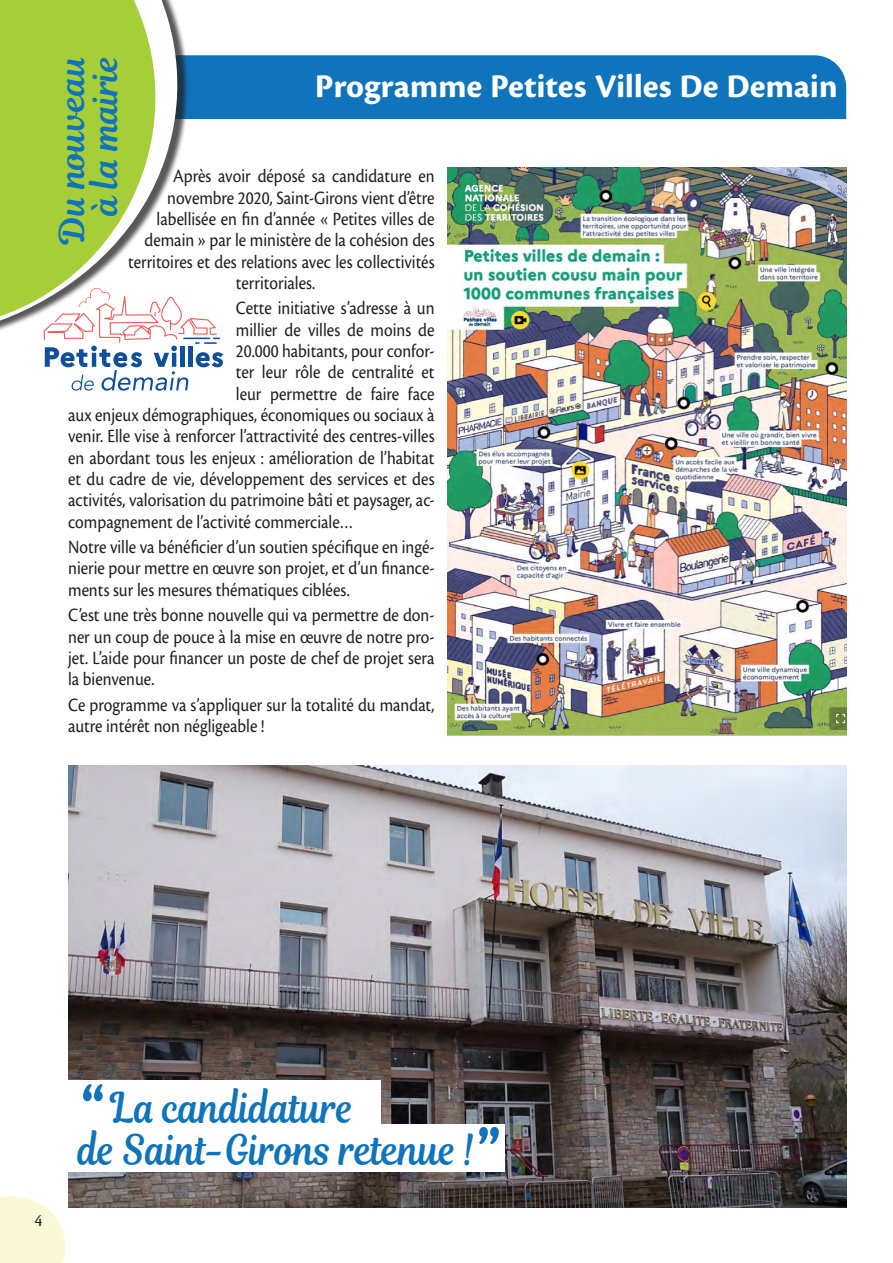
<style>
.page{position:relative;width:893px;height:1263px;background:#fff}
.page>*{position:absolute;margin:0;border:0;box-sizing:border-box;transform-origin:0 0}
.t1{font:42px/42px "Magnolia Script";color:#1074bc;scale:.86 1}
.t2{font:34.5px "Cronos Pro Bold Capt";letter-spacing:-.005em;color:#fff}
.t3{font:34.5px/33px "Magnolia Script";color:#1074bc;text-align:right}
.t4{font:19.5px/21.3px "Cronos Pro";color:#231f20;text-align:justify;scale:.88 1}
.t5{font:18px "Cronos Pro Disp";color:#231f20}
.s1{font-size:75px}
</style>
<div class="page">
<div style="left:189px;top:55px;width:657px;height:64px;background:#1074bc"></div>
<svg style="left:0;top:1196px;width:65px;height:67px;background:#faf9db"></svg>
<img style="left:447px;top:167px;width:399px;height:569px">
<svg style="left:44px;top:318px;width:179px;height:73px"></svg>
<img style="left:68px;top:765px;width:778px;height:442px">
<div style="left:57px;top:1080px;width:324px;height:55px;background:#fff"></div>
<div style="left:57px;top:1124px;width:448px;height:48px;background:#fff"></div>
<svg style="left:44px;top:0;width:143px;height:364px"></svg>
<svg style="left:0;top:0;width:163px;height:352px;fill:#a6ce39"></svg>
<h2 class="t3" style="left:55px;top:244px;width:191px;rotate:-90deg">Du nouveau à la mairie</h2>
<h2 class="t2" style="left:315px;top:66px;width:524px">Programme Petites Villes De Demain</h2>
<p class="t4" style="left:173px;top:166px;width:299px">Après avoir déposé sa candidature en</p>
<p class="t4" style="left:167px;top:187px;width:305px">novembre 2020, Saint-Girons vient d’être</p>
<p class="t4" style="left:157px;top:208px;width:317px">labellisée en fin d’année « Petites villes de</p>
<p class="t4" style="left:145px;top:230px;width:331px">demain » par le ministère de la cohésion des</p>
<p class="t4" style="left:128px;top:251px;width:350px">territoires et des relations avec les collectivités</p>
<p class="t4" style="left:236px;top:272px;width:92px">territoriales.</p>
<p class="t4" style="left:236px;top:298px;width:227px">Cette initiative s’adresse à un</p>
<p class="t4" style="left:236px;top:319px;width:227px">millier de villes de moins de</p>
<p class="t4" style="left:236px;top:340px;width:227px">20.000 habitants, pour confor-</p>
<p class="t4" style="left:236px;top:362px;width:227px">ter leur rôle de centralité et</p>
<p class="t4" style="left:236px;top:383px;width:227px">leur permettre de faire face</p>
<p class="t4" style="left:68px;top:404px;width:418px">aux enjeux démographiques, économiques ou sociaux à</p>
<p class="t4" style="left:68px;top:426px;width:418px">venir. Elle vise à renforcer l’attractivité des centres-villes</p>
<p class="t4" style="left:68px;top:447px;width:418px">en abordant tous les enjeux : amélioration de l’habitat</p>
<p class="t4" style="left:68px;top:468px;width:418px">et du cadre de vie, développement des services et des</p>
<p class="t4" style="left:68px;top:489px;width:418px">activités, valorisation du patrimoine bâti et paysager, ac-</p>
<p class="t4" style="left:68px;top:511px;width:326px">compagnement de l’activité commerciale…</p>
<p class="t4" style="left:68px;top:536px;width:418px">Notre ville va bénéficier d’un soutien spécifique en ingé&shy;nierie pour mettre en œuvre son projet, et d’un finance&shy;ments sur les mesures thématiques ciblées.</p>
<p class="t4" style="left:68px;top:604px;width:418px">C’est une très bonne nouvelle qui va permettre de don&shy;ner un coup de pouce à la mise en œuvre de notre pro&shy;jet. L’aide pour financer un poste de chef de projet sera la bienvenue.</p>
<p class="t4" style="left:68px;top:694px;width:418px">Ce programme va s’appliquer sur la totalité du mandat, autre intérêt non négligeable !</p>
<p class="t5" style="left:34px;top:1209px;width:10px">4</p>
<h1 class="t1" style="left:78px;top:1087px;width:490px"><span class="s1">“</span> La candidature<br>de Saint-Girons retenue !<span class="s1">”</span></h1>
</div>
